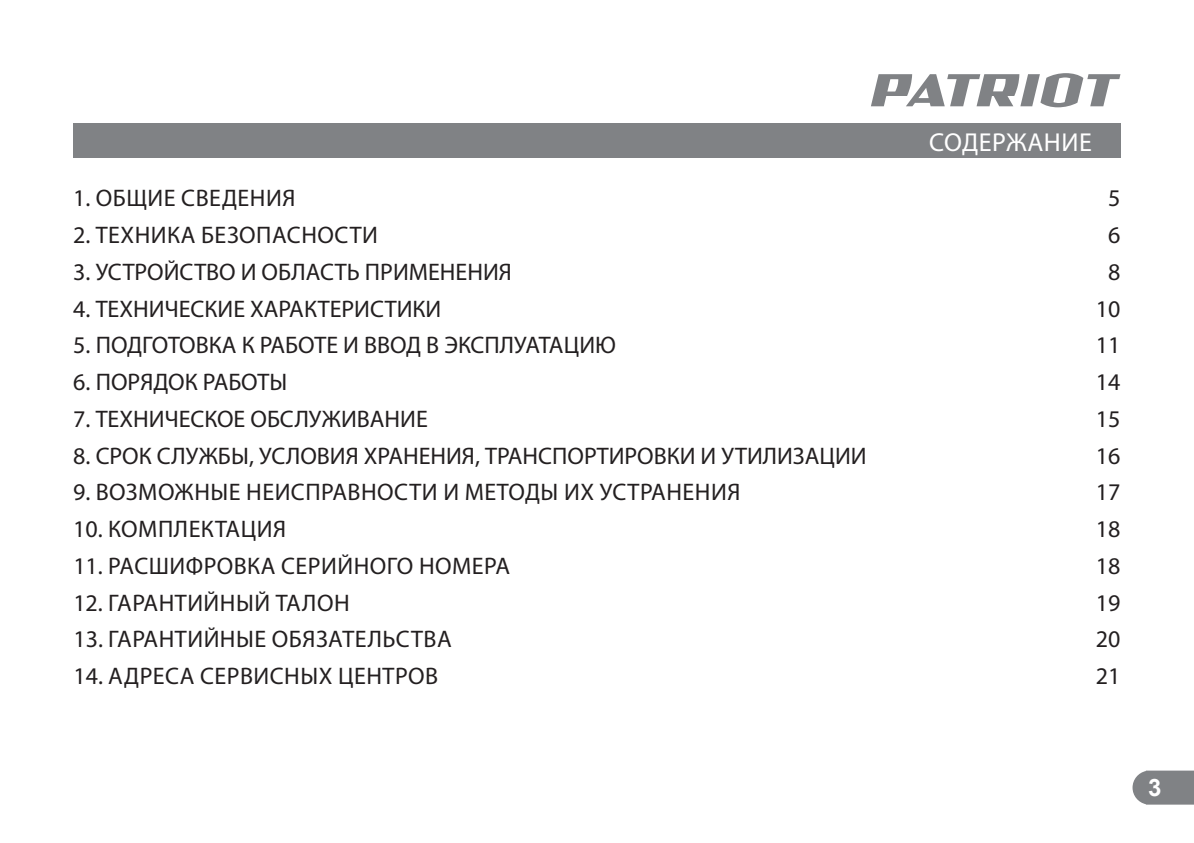
<style>
.page{position:relative;width:1194px;height:843px;background:#fff}
.page>*{position:absolute;margin:0;border:0;box-sizing:border-box;transform-origin:0 0}
.t1{font:26px "Myriad Pro";letter-spacing:.02em;color:#fff}
.t2{font:24px "Myriad Pro";color:#231f20}
.t3{font:24px "Myriad Pro";letter-spacing:.02em;color:#231f20}
.t4{font:700 24px "Arial";color:#fff}
</style>
<div class="page">
<svg style="left:1132px;top:770px;width:61px;height:34px;background:#8a8c8f"></svg>
<svg style="left:871px;top:73px;width:249px;height:34px"></svg>
<div style="left:73px;top:124px;width:1047px;height:34px;background:#808285"></div>
<p class="t1" style="left:928px;top:130px;width:164px">СОДЕРЖАНИЕ</p>
<p class="t3" style="left:73px;top:187px;width:223px">1. ОБЩИЕ СВЕДЕНИЯ</p>
<p class="t2" style="left:1107px;top:187px;width:14px">5</p>
<p class="t3" style="left:73px;top:223px;width:306px">2. ТЕХНИКА БЕЗОПАСНОСТИ</p>
<p class="t2" style="left:1107px;top:223px;width:14px">6</p>
<p class="t2" style="left:73px;top:260px;width:440px">3. УСТРОЙСТВО И ОБЛАСТЬ ПРИМЕНЕНИЯ</p>
<p class="t2" style="left:1107px;top:260px;width:14px">8</p>
<p class="t2" style="left:73px;top:297px;width:369px">4. ТЕХНИЧЕСКИЕ ХАРАКТЕРИСТИКИ</p>
<p class="t2" style="left:1095px;top:297px;width:26px">10</p>
<p class="t2" style="left:73px;top:334px;width:544px">5. ПОДГОТОВКА К РАБОТЕ И ВВОД В ЭКСПЛУАТАЦИЮ</p>
<p class="t2" style="left:1095px;top:334px;width:26px">11</p>
<p class="t2" style="left:73px;top:370px;width:216px">6. ПОРЯДОК РАБОТЫ</p>
<p class="t2" style="left:1095px;top:370px;width:26px">14</p>
<p class="t2" style="left:73px;top:407px;width:356px">7. ТЕХНИЧЕСКОЕ ОБСЛУЖИВАНИЕ</p>
<p class="t2" style="left:1095px;top:407px;width:26px">15</p>
<p class="t2" style="left:73px;top:444px;width:794px">8. СРОК СЛУЖБЫ, УСЛОВИЯ ХРАНЕНИЯ, ТРАНСПОРТИРОВКИ И УТИЛИЗАЦИИ</p>
<p class="t2" style="left:1095px;top:444px;width:26px">16</p>
<p class="t3" style="left:73px;top:481px;width:668px">9. ВОЗМОЖНЫЕ НЕИСПРАВНОСТИ И МЕТОДЫ ИХ УСТРАНЕНИЯ</p>
<p class="t2" style="left:1095px;top:481px;width:26px">17</p>
<p class="t3" style="left:73px;top:517px;width:214px">10. КОМПЛЕКТАЦИЯ</p>
<p class="t2" style="left:1095px;top:517px;width:26px">18</p>
<p class="t3" style="left:73px;top:554px;width:438px">11. РАСШИФРОВКА СЕРИЙНОГО НОМЕРА</p>
<p class="t2" style="left:1095px;top:554px;width:26px">18</p>
<p class="t3" style="left:73px;top:591px;width:278px">12. ГАРАНТИЙНЫЙ ТАЛОН</p>
<p class="t2" style="left:1095px;top:591px;width:26px">19</p>
<p class="t3" style="left:73px;top:628px;width:380px">13. ГАРАНТИЙНЫЕ ОБЯЗАТЕЛЬСТВА</p>
<p class="t2" style="left:1095px;top:628px;width:26px">20</p>
<p class="t3" style="left:73px;top:664px;width:366px">14. АДРЕСА СЕРВИСНЫХ ЦЕНТРОВ</p>
<p class="t2" style="left:1095px;top:664px;width:26px">21</p>
<p class="t4" style="left:1148px;top:774px;width:15px">3</p>
</div>
